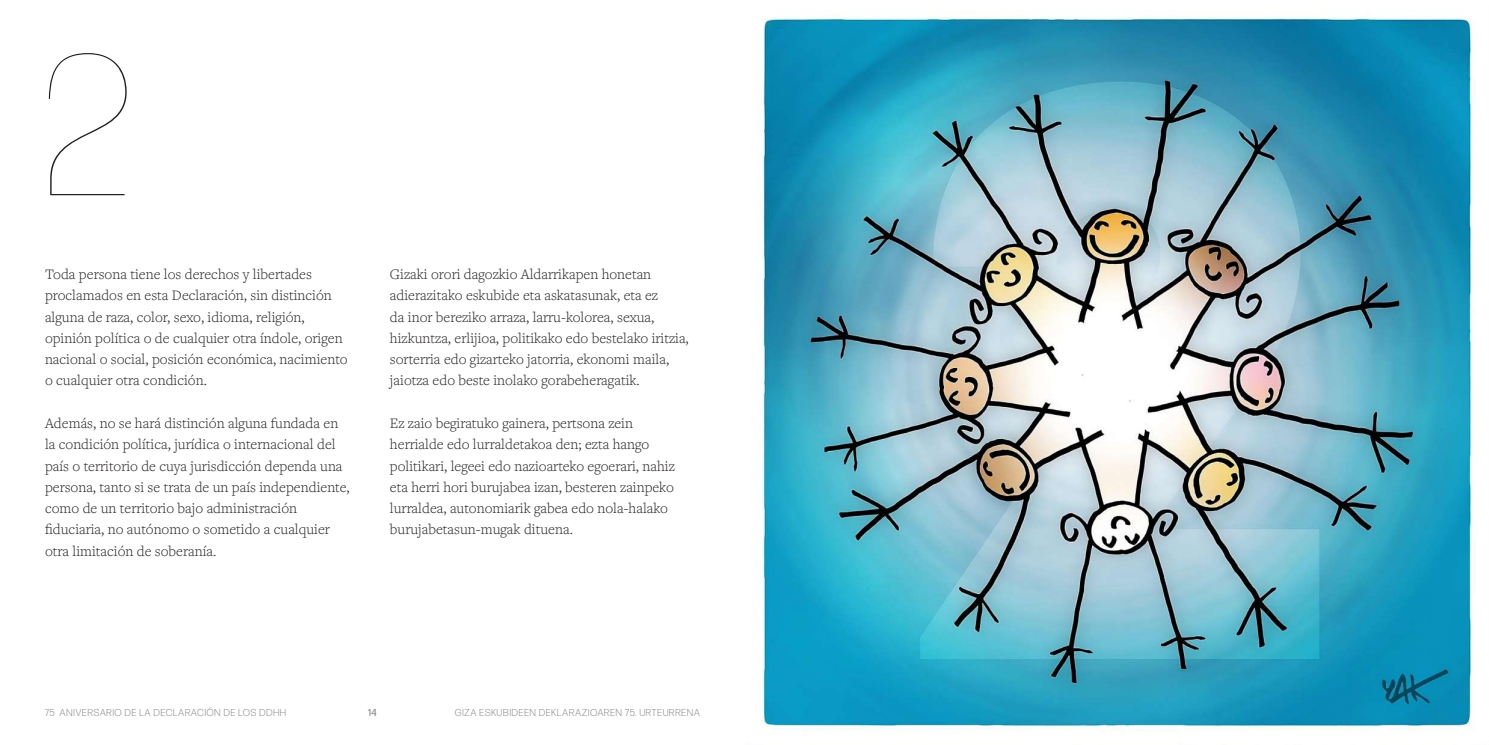
<style>
.page{position:relative;width:1489px;height:745px;background:#fff}
.page>*{position:absolute;margin:0;border:0;box-sizing:border-box;transform-origin:0 0}
.t1{font:100 200px "Forma DJR Banner";color:#231f20}
.t2{font:300 15px/21.2px "Freight Text Pro";color:#231f20}
.t3{font:300 10px "Forma DJR Banner";letter-spacing:.1em;color:#808285}
.t4{font:10px "Forma DJR Banner";color:#808285}
</style>
<div class="page">
<img style="left:762px;top:17px;width:714px;height:714px">
<h1 class="t1" style="left:45px;top:7px;width:86px">2</h1>
<p class="t2" style="left:45px;top:263px;width:304px">Toda persona tiene los derechos y libertades proclamados en esta Declaración, sin distinción alguna de raza, color, sexo, idioma, religión, opinión política o de cualquier otra índole, origen nacional o social, posición económica, nacimiento o cualquier otra condición.</p>
<p class="t2" style="left:45px;top:412px;width:306px">Además, no se hará distinción alguna fundada en la condición política, jurídica o internacional del país o territorio de cuya jurisdicción dependa una persona, tanto si se trata de un país independiente, como de un territorio bajo administración fiduciaria, no autónomo o sometido a cualquier otra limitación de soberanía.</p>
<p class="t2" style="left:390px;top:263px;width:300px">Gizaki orori dagozkio Aldarrikapen honetan adierazitako eskubide eta askatasunak, eta ez<br>da inor bereziko arraza, larru-kolorea, sexua, hizkuntza, erlijioa, politikako edo bestelako iritzia, sorterria edo gizarteko jatorria, ekonomi maila, jaiotza edo beste inolako gorabeheragatik.</p>
<p class="t2" style="left:390px;top:412px;width:286px">Ez zaio begiratuko gainera, pertsona zein herrialde edo lurraldetakoa den; ezta hango politikari, legeei edo nazioarteko egoerari, nahiz eta herri hori burujabea izan, besteren zainpeko lurraldea, autonomiarik gabea edo nola-halako burujabetasun-mugak dituena.</p>
<p class="t3" style="left:45px;top:706px;width:242px">75 ANIVERSARIO DE LA DECLARACIÓN DE LOS DDHH</p>
<p class="t4" style="left:368px;top:706px;width:10px">14</p>
<p class="t3" style="left:455px;top:706px;width:246px">GIZA ESKUBIDEEN DEKLARAZIOAREN 75. URTEURRENA</p>
</div>
